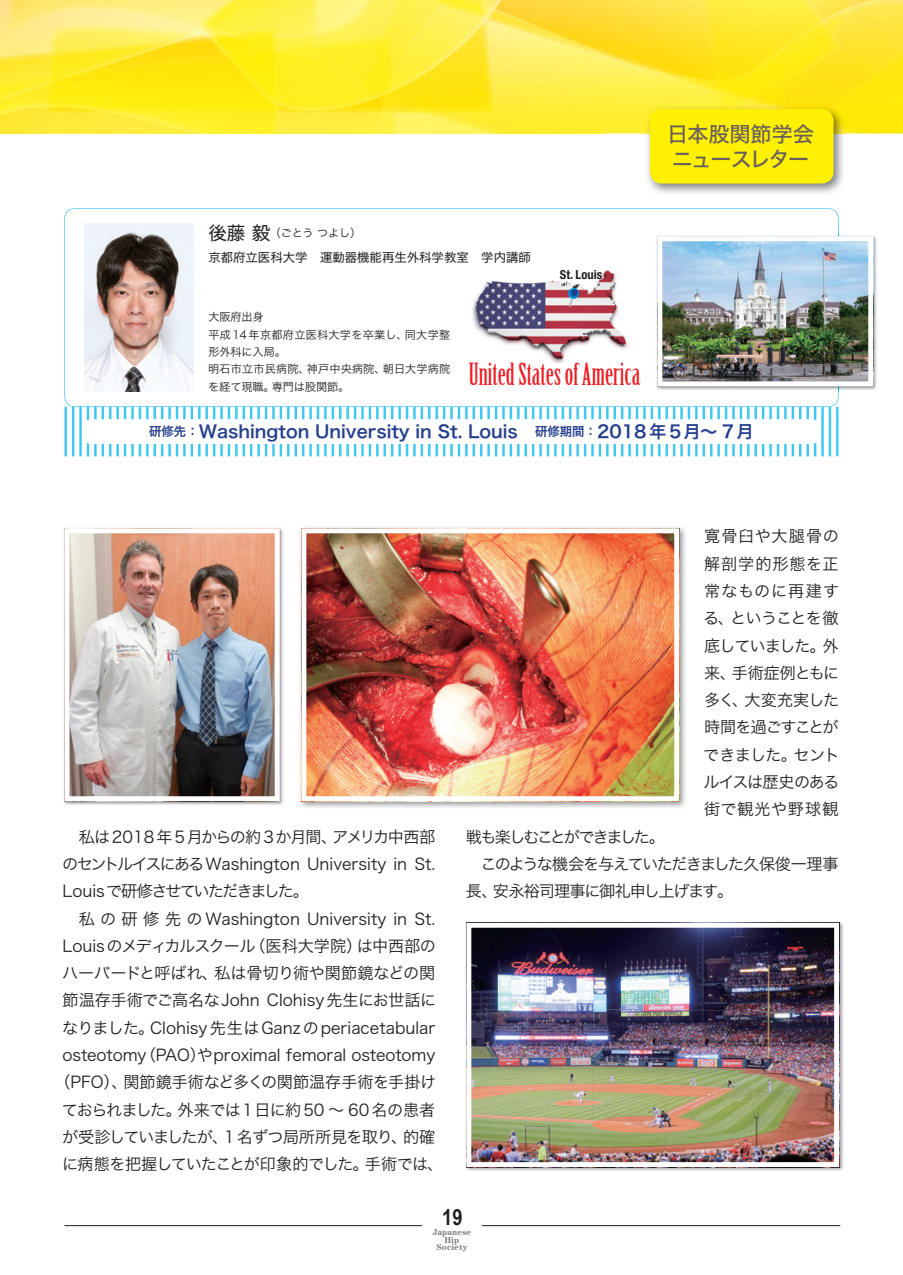
<style>
.page{position:relative;width:903px;height:1275px;background:#fff}
.page>*{position:absolute;margin:0;border:0;box-sizing:border-box;transform-origin:0 0}
.t1{font:29.75px "Birch Std";color:#ee1d23}
.t2{font:700 22.4px "Arial Narrow";color:#231f20}
.t3{font:21px/24.8px "Hira Kaku Std W5";letter-spacing:-.04em;color:#6a605c}
.t4{font:17.32px "Hira Kaku Std W6";color:#253f8e}
.t5{font:16.1px/27.3px "Hira Kaku Std W3";letter-spacing:-.01em;color:#231f20;text-align:justify}
.t6{font:16.1px "Hira Kaku Std W3";letter-spacing:-.04em;color:#231f20}
.t7{font:16.1px "Hira Kaku Std W3";letter-spacing:-.05em;color:#231f20}
.t8{font:16.1px "Hira Kaku Std W3";letter-spacing:-.045em;color:#231f20}
.t9{font:16.1px "Hira Kaku Std W3";letter-spacing:-.085em;color:#231f20}
.t10{font:16.1px "Hira Kaku Std W3";letter-spacing:-.065em;color:#231f20}
.t11{font:16.1px "Hira Kaku Std W3";letter-spacing:-.135em;color:#231f20}
.t12{font:12.42px "Hira Kaku Std W4";color:#231f20}
.t13{font:700 condensed 12.42px "Helvetica Neue LT Std";color:#231f20}
.t14{font:11.2px/17.3px "Hira Kaku Std W3";letter-spacing:.01em;color:#231f20}
.t15{font:700 8.75px/7.5px "Century Std";color:#808285;text-align:center}
.s1{font-family:"Hira Kaku Std W4";font-size:18.55px}
.s2{font-size:12.42px}
</style>
<div class="page">
<img style="left:0;top:0;width:903px;height:134px">
<svg style="left:64px;top:208px;width:774px;height:199px"></svg>
<svg style="left:64px;top:407px;width:774px;height:49px"></svg>
<img style="left:469px;top:269px;width:161px;height:96px">
<svg style="left:568px;top:288px;width:11px;height:19px"></svg>
<img style="left:300px;top:527px;width:386px;height:281px">
<img style="left:307px;top:534px;width:366px;height:261px">
<div style="left:301px;top:528px;width:378px;height:273px;border:5px solid #fff"></div>
<img style="left:84px;top:223px;width:109px;height:169px">
<img style="left:466px;top:922px;width:378px;height:249px">
<img style="left:472px;top:929px;width:361px;height:232px">
<div style="left:466px;top:923px;width:373px;height:244px;border:5px solid #fff"></div>
<img style="left:64px;top:528px;width:219px;height:277px">
<img style="left:70px;top:534px;width:204px;height:261px">
<div style="left:64px;top:528px;width:216px;height:273px;border:5px solid #fff"></div>
<img style="left:656px;top:234px;width:221px;height:156px">
<img style="left:663px;top:242px;width:204px;height:138px">
<div style="left:657px;top:236px;width:216px;height:150px;border:5px solid #fff"></div>
<hr style="left:64px;top:1225px;width:776px;height:1px;background:#231f20">
<div style="left:423px;top:1205px;width:59px;height:60px;background:#fff"></div>
<div style="left:82px;top:419px;width:739px;height:25px;background:#fff;border-radius:10px"></div>
<img style="left:645px;top:104px;width:200px;height:89px">
<div style="left:650px;top:109px;width:183px;height:75px;background:#fff101;border-radius:12px"></div>
<p class="t14" style="left:208px;top:224px;width:154px"><span class="s1">後藤 毅</span>（ごとう つよし）</p>
<p class="t12" style="left:208px;top:247px;width:324px">京都府立医科大学　運動器機能再生外科学教室　学内講師</p>
<p class="t13" style="left:560px;top:267px;width:44px">St. Louis</p>
<h3 class="t3" style="left:667px;top:122px;width:148px">日本股関節学会ニュースレター</h3>
<p class="t14" style="left:208px;top:308px;width:243px">大阪府出身<br>平成14年京都府立医科大学を卒業し、同大学整形外科に入局。<br>明石市立市民病院、神戸中央病院、朝日大学病院を経て現職。専門は股関節。</p>
<h1 class="t1" style="left:469px;top:358px;width:173px">United States of America</h1>
<p class="t4" style="left:149px;top:418px;width:606px"><span class="s2">研修先：</span>Washington University in St. Louis <span class="s2">研修期間：</span>2018年5月～ 7月</p>
<p class="t5" style="left:62px;top:823px;width:375px;text-indent:17px">私は2018 年 5月からの約 3か月間、アメリカ中西部のセントルイスにあるWashington University in St.<br>Louis で研修させていただきました。</p>
<p class="t5" style="left:79px;top:905px;width:358px">私の研修先の Washington University in St.</p>
<p class="t5" style="left:63px;top:932px;width:375px">Louisのメディカルスクール（医科大学院）は中西部の</p>
<p class="t5" style="left:62px;top:959px;width:375px">ハーバードと呼ばれ、私は骨切り術や関節鏡などの関</p>
<p class="t5" style="left:63px;top:986px;width:375px">節温存手術でご高名なJohn Clohisy先生にお世話に</p>
<p class="t5" style="left:62px;top:1014px;width:375px">なりました。Clohisy先生はGanzのperiacetabular</p>
<p class="t5" style="left:63px;top:1041px;width:374px">osteotomy（PAO）やproximal femoral osteotomy</p>
<p class="t5" style="left:55px;top:1068px;width:383px">（PFO）、関節鏡手術など多くの関節温存手術を手掛け</p>
<p class="t6" style="left:62px;top:1097px;width:375px">ておられました。外来では1日に約 50 ～ 60 名の患者</p>
<p class="t7" style="left:62px;top:1124px;width:375px">が受診していましたが、1 名ずつ局所所見を取り、的確</p>
<p class="t8" style="left:62px;top:1152px;width:383px">に病態を把握していたことが印象的でした。手術では、</p>
<p class="t5" style="left:703px;top:523px;width:138px">寛骨臼や大腿骨の解剖学的形態を正常なものに再建する、ということを徹底していました。外来、手術症例ともに多く、大変充実した時間を過ごすことができました。セントルイスは歴史のある街で観光や野球観</p>
<p class="t11" style="left:466px;top:824px;width:201px">戦も楽しむことができました。</p>
<p class="t9" style="left:481px;top:852px;width:359px">このような機会を与えていただきました久保俊一理事</p>
<p class="t10" style="left:466px;top:879px;width:269px">長、安永裕司理事に御礼申し上げます。</p>
<h2 class="t2" style="left:442px;top:1200px;width:22px">19</h2>
<p class="t15" style="left:432px;top:1228px;width:40px">Japanese<br>Hip<br>Society</p>
</div>
